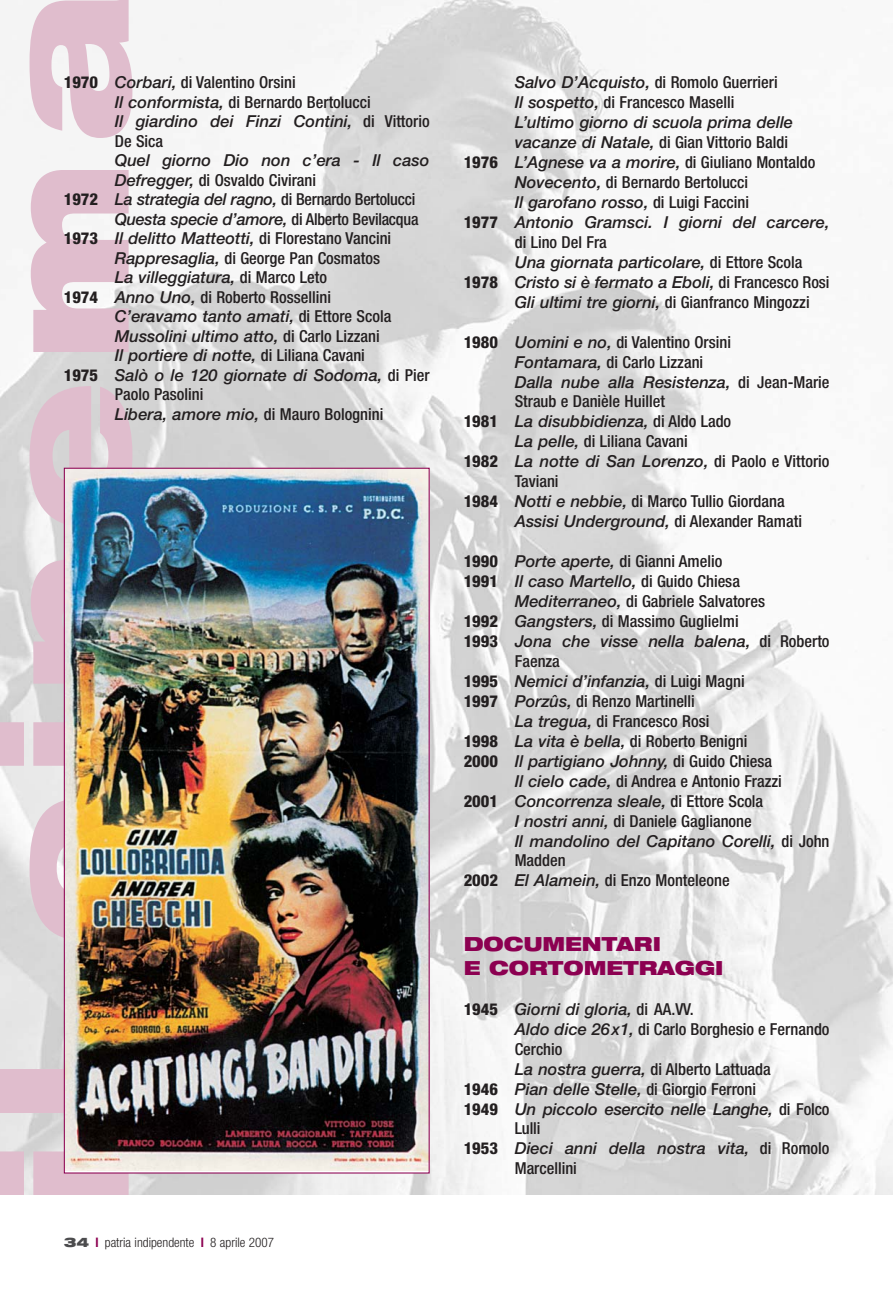
<style>
.page{position:relative;width:893px;height:1296px;background:#fff}
.page>*{position:absolute;margin:0;border:0;box-sizing:border-box;transform-origin:0 0}
.t1{font:900 expanded 174px "Helvetica Neue";letter-spacing:.1em;color:#e0bdcd}
.t2{font:900 expanded 19.5px/24px "Helvetica Neue";color:#8c0051}
.t3{font:italic 500 16.5px "Helvetica Neue";color:#231f20}
.t4{font:500 condensed 16.5px/19.5px "Helvetica Neue";color:#231f20}
.t5{font:italic 500 16.5px "Helvetica Neue";letter-spacing:-.02em;color:#231f20}
.t6{font:300 condensed 13.2px "Helvetica Neue";color:#231f20}
.s1{font-weight:800}
.s2{font-style:italic;font-stretch:normal}
.s3{font-weight:800;font-style:normal;font-stretch:condensed}
.s4{font-style:normal;font-stretch:condensed}
.s5{font-weight:900;font-stretch:expanded;color:#4c4c4e}
.s6{font-weight:700;color:#8c0051}
</style>
<div class="page">
<img style="left:0;top:0;width:892px;height:1195px">
<img style="left:66px;top:470px;width:361px;height:700px">
<h1 class="t1" style="left:0;top:1205px;width:1217px;rotate:-90deg">il cinema</h1>
<p class="t4" style="left:115px;top:74px;width:316px;text-indent:-51px"><span class="s1">1970</span> <span class="s2">Corbari,</span> di Valentino Orsini<br><span class="s2">Il conformista,</span> di Bernardo Bertolucci<br><span class="s2">Il giardino dei Finzi Contini,</span> di Vittorio<br>De Sica</p>
<p class="t3" style="left:115px;top:155px;width:316px">Quel giorno Dio non c’era - Il caso</p>
<p class="t4" style="left:115px;top:172px;width:203px"><span class="s2">Defregger,</span> di Osvaldo Civirani</p>
<p class="t5" style="left:64px;top:194px;width:353px"><span class="s3">1972</span> La strategia del ragno, <span class="s4">di Bernardo Bertolucci</span></p>
<p class="t3" style="left:115px;top:213px;width:305px">Questa specie d’amore, <span class="s4">di Alberto Bevilacqua</span></p>
<p class="t3" style="left:64px;top:233px;width:329px"><span class="s3">1973</span> Il delitto Matteotti, <span class="s4">di Florestano Vancini</span></p>
<p class="t4" style="left:115px;top:250px;width:267px"><span class="s2">Rappresaglia,</span> di George Pan Cosmatos</p>
<p class="t3" style="left:115px;top:272px;width:214px">La villeggiatura, <span class="s4">di Marco Leto</span></p>
<p class="t4" style="left:64px;top:289px;width:269px"><span class="s1">1974</span> <span class="s2">Anno Uno,</span> di Roberto Rossellini</p>
<p class="t3" style="left:115px;top:311px;width:278px">C’eravamo tanto amati, <span class="s4">di Ettore Scola</span></p>
<p class="t3" style="left:115px;top:330px;width:266px">Mussolini ultimo atto, <span class="s4">di Carlo Lizzani</span></p>
<p class="t3" style="left:115px;top:350px;width:251px">Il portiere di notte, <span class="s4">di Liliana Cavani</span></p>
<p class="t3" style="left:64px;top:369px;width:367px"><span class="s3">1975</span> Salò o le 120 giornate di Sodoma, <span class="s4">di Pier</span></p>
<p class="t4" style="left:115px;top:386px;width:90px">Paolo Pasolini</p>
<p class="t3" style="left:115px;top:408px;width:270px">Libera, amore mio, <span class="s4">di Mauro Bolognini</span></p>
<p class="t6" style="left:64px;top:1238px;width:212px"><span class="s5">34</span> <span class="s6">l</span> patria indipendente <span class="s6">l</span> 8 aprile 2007</p>
<p class="t4" style="left:514px;top:74px;width:264px"><span class="s2">Salvo D’Acquisto,</span> di Romolo Guerrieri</p>
<p class="t4" style="left:514px;top:94px;width:221px"><span class="s2">Il sospetto,</span> di Francesco Maselli</p>
<p class="t3" style="left:514px;top:117px;width:280px">L’ultimo giorno di scuola prima delle</p>
<p class="t4" style="left:514px;top:134px;width:275px"><span class="s2">vacanze di Natale,</span> di Gian Vittorio Baldi</p>
<p class="t3" style="left:463px;top:156px;width:353px"><span class="s3">1976</span> L’Agnese va a morire, <span class="s4">di Giuliano Montaldo</span></p>
<p class="t4" style="left:514px;top:174px;width:235px"><span class="s2">Novecento,</span> di Bernardo Bertolucci</p>
<p class="t3" style="left:514px;top:196px;width:236px">Il garofano rosso, <span class="s4">di Luigi Faccini</span></p>
<p class="t3" style="left:463px;top:216px;width:367px"><span class="s3">1977</span> Antonio Gramsci. I giorni del carcere,</p>
<p class="t4" style="left:514px;top:233px;width:94px">di Lino Del Fra</p>
<p class="t3" style="left:514px;top:256px;width:289px">Una giornata particolare, <span class="s4">di Ettore Scola</span></p>
<p class="t3" style="left:463px;top:276px;width:367px"><span class="s3">1978</span> Cristo si è fermato a Eboli, <span class="s4">di Francesco Rosi</span></p>
<p class="t4" style="left:514px;top:293px;width:296px"><span class="s2">Gli ultimi tre giorni,</span> di Gianfranco Mingozzi</p>
<p class="t4" style="left:463px;top:333px;width:269px"><span class="s1">1980</span> <span class="s2">Uomini e no,</span> di Valentino Orsini</p>
<p class="t4" style="left:514px;top:354px;width:190px"><span class="s2">Fontamara,</span> di Carlo Lizzani</p>
<p class="t3" style="left:514px;top:376px;width:316px">Dalla nube alla Resistenza, <span class="s4">di Jean-Marie</span></p>
<p class="t4" style="left:514px;top:393px;width:152px">Straub e Danièle Huillet</p>
<p class="t3" style="left:463px;top:416px;width:269px"><span class="s3">1981</span> La disubbidienza, <span class="s4">di Aldo Lado</span></p>
<p class="t4" style="left:514px;top:433px;width:174px"><span class="s2">La pelle,</span> di Liliana Cavani</p>
<p class="t3" style="left:463px;top:456px;width:367px"><span class="s3">1982</span> La notte di San Lorenzo, <span class="s4">di Paolo e Vittorio</span></p>
<p class="t4" style="left:514px;top:473px;width:45px">Taviani</p>
<p class="t4" style="left:463px;top:493px;width:322px"><span class="s1">1984</span> <span class="s2">Notti e nebbie,</span> di Marco Tullio Giordana</p>
<p class="t3" style="left:514px;top:515px;width:289px">Assisi Underground, <span class="s4">di Alexander Ramati</span></p>
<p class="t4" style="left:463px;top:553px;width:260px"><span class="s1">1990</span> <span class="s2">Porte aperte,</span> di Gianni Amelio</p>
<p class="t3" style="left:463px;top:575px;width:278px"><span class="s3">1991</span> Il caso Martello, <span class="s4">di Guido Chiesa</span></p>
<p class="t4" style="left:514px;top:593px;width:252px"><span class="s2">Mediterraneo,</span> di Gabriele Salvatores</p>
<p class="t4" style="left:463px;top:613px;width:276px"><span class="s1">1992</span> <span class="s2">Gangsters,</span> di Massimo Guglielmi</p>
<p class="t3" style="left:463px;top:635px;width:367px"><span class="s3">1993</span> Jona che visse nella balena, <span class="s4">di Roberto</span></p>
<p class="t4" style="left:514px;top:652px;width:47px">Faenza</p>
<p class="t3" style="left:463px;top:675px;width:282px"><span class="s3">1995</span> Nemici d’infanzia, <span class="s4">di Luigi Magni</span></p>
<p class="t4" style="left:463px;top:693px;width:233px"><span class="s1">1997</span> <span class="s2">Porzûs,</span> di Renzo Martinelli</p>
<p class="t4" style="left:514px;top:713px;width:196px"><span class="s2">La tregua,</span> di Francesco Rosi</p>
<p class="t4" style="left:463px;top:733px;width:285px"><span class="s1">1998</span> <span class="s2">La vita è bella,</span> di Roberto Benigni</p>
<p class="t3" style="left:463px;top:755px;width:310px"><span class="s3">2000</span> Il partigiano Johnny, <span class="s4">di Guido Chiesa</span></p>
<p class="t4" style="left:514px;top:773px;width:268px"><span class="s2">Il cielo cade,</span> di Andrea e Antonio Frazzi</p>
<p class="t3" style="left:463px;top:795px;width:301px"><span class="s3">2001</span> Concorrenza sleale, <span class="s4">di Ettore Scola</span></p>
<p class="t4" style="left:514px;top:813px;width:238px"><span class="s2">I nostri anni,</span> di Daniele Gaglianone</p>
<p class="t3" style="left:514px;top:835px;width:316px">Il mandolino del Capitano Corelli, <span class="s4">di John</span></p>
<p class="t4" style="left:514px;top:852px;width:52px">Madden</p>
<p class="t4" style="left:463px;top:872px;width:267px"><span class="s1">2002</span> <span class="s2">El Alamein,</span> di Enzo Monteleone</p>
<p class="t2" style="left:463px;top:934px;width:261px">DOCUMENTARI<br>E CORTOMETRAGGI</p>
<p class="t3" style="left:463px;top:1003px;width:231px"><span class="s3">1945</span> Giorni di gloria, <span class="s4">di AA.VV.</span></p>
<p class="t4" style="left:514px;top:1021px;width:316px"><span class="s2">Aldo dice 26x1,</span> di Carlo Borghesio e Fernando</p>
<p class="t4" style="left:514px;top:1040px;width:49px">Cerchio</p>
<p class="t4" style="left:514px;top:1061px;width:257px"><span class="s2">La nostra guerra,</span> di Alberto Lattuada</p>
<p class="t3" style="left:463px;top:1083px;width:294px"><span class="s3">1946</span> Pian delle Stelle, <span class="s4">di Giorgio Ferroni</span></p>
<p class="t3" style="left:463px;top:1103px;width:367px"><span class="s3">1949</span> Un piccolo esercito nelle Langhe, <span class="s4">di Folco</span></p>
<p class="t4" style="left:514px;top:1120px;width:27px">Lulli</p>
<p class="t3" style="left:463px;top:1143px;width:367px"><span class="s3">1953</span> Dieci anni della nostra vita, <span class="s4">di Romolo</span></p>
<p class="t4" style="left:514px;top:1160px;width:64px">Marcellini</p>
</div>
